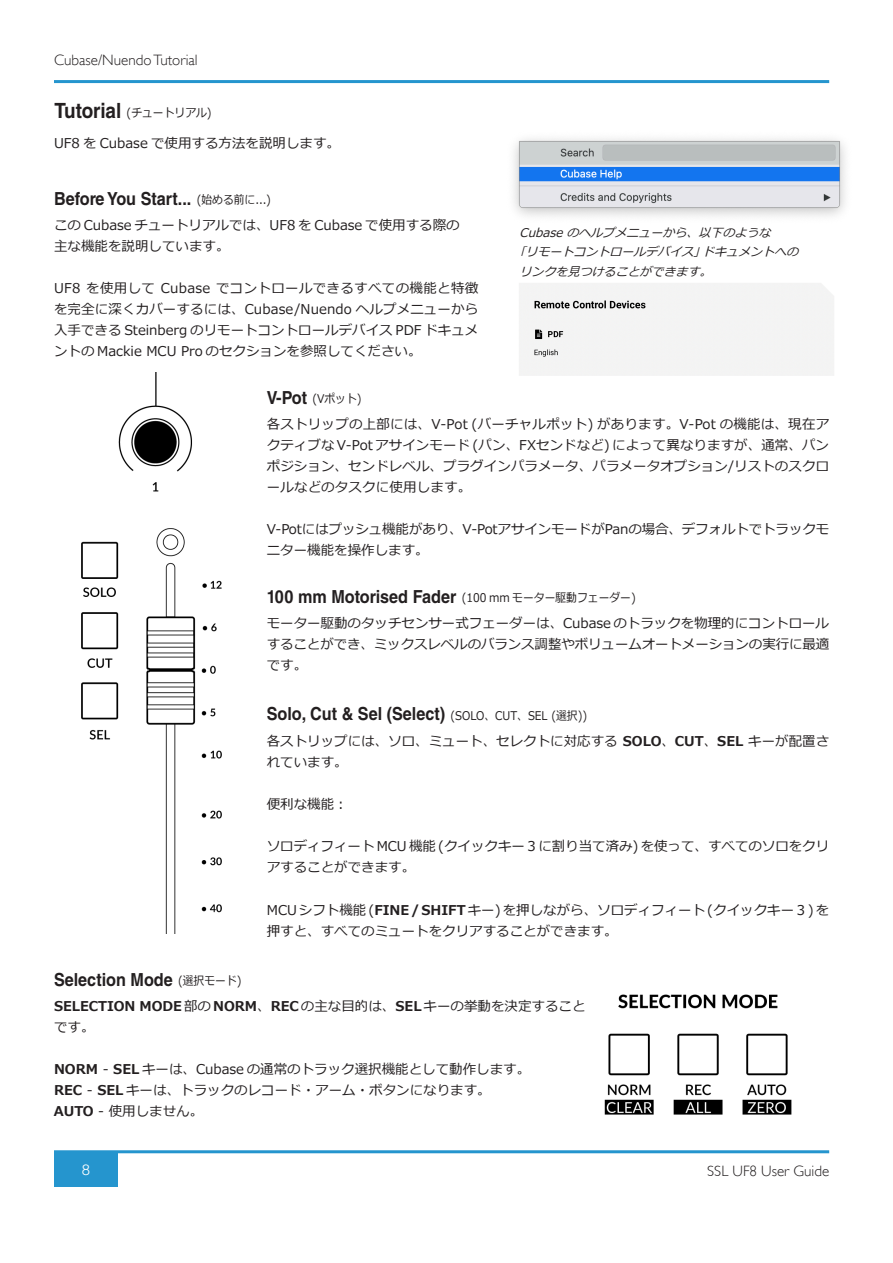
<style>
.page{position:relative;width:893px;height:1263px;background:#fff}
.page>*{position:absolute;margin:0;border:0;box-sizing:border-box;transform-origin:0 0}
.t1{font:700 18px "Helvetica LT Std";color:#231f20;scale:.9 1}
.t2{font:300 15px "Gill Sans";color:#231f20}
.t3{font:300 15px "Helvetica LT Std";color:#fff}
.t4{font:13.5px/21px "Meiryo";color:#231f20}
.t5{font:italic 12px/19.5px "Meiryo";color:#231f20}
.t6{font:12px "Meiryo";color:#231f20;scale:.9 1}
.s1{font-family:"Helvetica LT Std";font-weight:700;font-size:21px}
.s2{font-family:"Meiryo";font-weight:400;font-size:12px}
.s3{font-family:"Helvetica LT Std";font-weight:700;font-size:18px}
.s4{font-weight:700}
</style>
<div class="page">
<hr style="left:54px;top:80px;width:775px;height:3px;background:#2595ce">
<div style="left:54px;top:1152px;width:64px;height:34px;background:#2595ce"></div>
<hr style="left:54px;top:1150px;width:775px;height:3px;background:#2595ce">
<img style="left:514px;top:138px;width:332px;height:79px">
<div style="left:519px;top:283px;width:315px;height:93px;background:#f3f4f3"></div>
<img style="left:81px;top:373px;width:141px;height:560px">
<img style="left:604px;top:994px;width:188px;height:121px">
<p class="t2" style="left:54px;top:51px;width:145px">Cubase/Nuendo Tutorial</p>
<p class="t6" style="left:54px;top:104px;width:176px"><span class="s1">Tutorial</span> (チュートリアル)</p>
<p class="t4" style="left:54px;top:133px;width:288px">UF8 を Cubase で使用する方法を説明します。</p>
<h1 class="t1" style="left:54px;top:188px;width:243px">Before You Start... <span class="s2">(始める前に...)</span></h1>
<p class="t4" style="left:54px;top:216px;width:407px">この Cubase チュートリアルでは、UF8 を Cubase で使用する際の主な機能を説明しています。</p>
<p class="t4" style="left:54px;top:279px;width:426px;text-align:justify">UF8 を使用して Cubase でコントロールできるすべての機能と特徴を完全に深くカバーするには、Cubase/Nuendo ヘルプメニューから入手できる Steinberg のリモートコントロールデバイス PDF ドキュメントの Mackie MCU Pro のセクションを参照してください。</p>
<p class="t6" style="left:267px;top:390px;width:107px"><span class="s3">V-Pot</span> (Vポット)</p>
<p class="t4" style="left:267px;top:414px;width:564px;text-align:justify">各ストリップの上部には、V-Pot (バーチャルポット) があります。V-Pot の機能は、現在アクティブな V-Pot アサインモード (パン、FXセンドなど) によって異なりますが、通常、パンポジション、センドレベル、プラグインパラメータ、パラメータオプション/リストのスクロールなどのタスクに使用します。</p>
<p class="t4" style="left:267px;top:519px;width:564px">V-Potにはプッシュ機能があり、V-PotアサインモードがPanの場合、デフォルトでトラックモニター機能を操作します。</p>
<h1 class="t1" style="left:267px;top:585px;width:412px">100 mm Motorised Fader <span class="s2">(100 mm モーター駆動フェーダー)</span></h1>
<p class="t4" style="left:267px;top:613px;width:564px;text-align:justify">モーター駆動のタッチセンサー式フェーダーは、Cubase のトラックを物理的にコントロールすることができ、ミックスレベルのバランス調整やボリュームオートメーションの実行に最適です。</p>
<h1 class="t1" style="left:267px;top:703px;width:357px">Solo, Cut &amp; Sel (Select) <span class="s2">(SOLO、CUT、SEL (選択))</span></h1>
<p class="t4" style="left:267px;top:731px;width:564px">各ストリップには、ソロ、ミュート、セレクトに対応する <span class="s4">SOLO</span>、<span class="s4">CUT</span>、<span class="s4">SEL</span> キーが配置されています。</p>
<p class="t4" style="left:267px;top:794px;width:82px">便利な機能：</p>
<p class="t4" style="left:267px;top:836px;width:564px">ソロディフィート MCU 機能 (クイックキー３に割り当て済み) を使って、すべてのソロをクリアすることができます。</p>
<p class="t4" style="left:267px;top:900px;width:564px">MCUシフト機能(<span class="s4">FINE/SHIFT</span>キー)を押しながら、ソロディフィート(クイックキー３)を押すと、すべてのミュートをクリアすることができます。</p>
<h1 class="t1" style="left:54px;top:969px;width:210px">Selection Mode <span class="s2">(選択モード)</span></h1>
<p class="t4" style="left:54px;top:997px;width:533px"><span class="s4">SELECTION MODE</span>部の<span class="s4">NORM</span>、<span class="s4">REC</span>の主な目的は、<span class="s4">SEL</span>キーの挙動を決定することです。</p>
<p class="t4" style="left:54px;top:1060px;width:478px"><span class="s4">NORM</span> - <span class="s4">SEL</span> キーは、Cubase の通常のトラック選択機能として動作します。<br><span class="s4">REC</span> - <span class="s4">SEL</span> キーは、トラックのレコード・アーム・ボタンになります。<br><span class="s4">AUTO</span> - 使用しません。</p>
<p class="t5" style="left:520px;top:223px;width:285px">Cubaseのヘルプメニューから、以下のような<br>｢リモートコントロールデバイス｣ドキュメントへのリンクを見つけることができます。</p>
<p class="t3" style="left:82px;top:1160px;width:10px">8</p>
<p class="t2" style="left:707px;top:1162px;width:123px">SSL UF8 User Guide</p>
</div>
